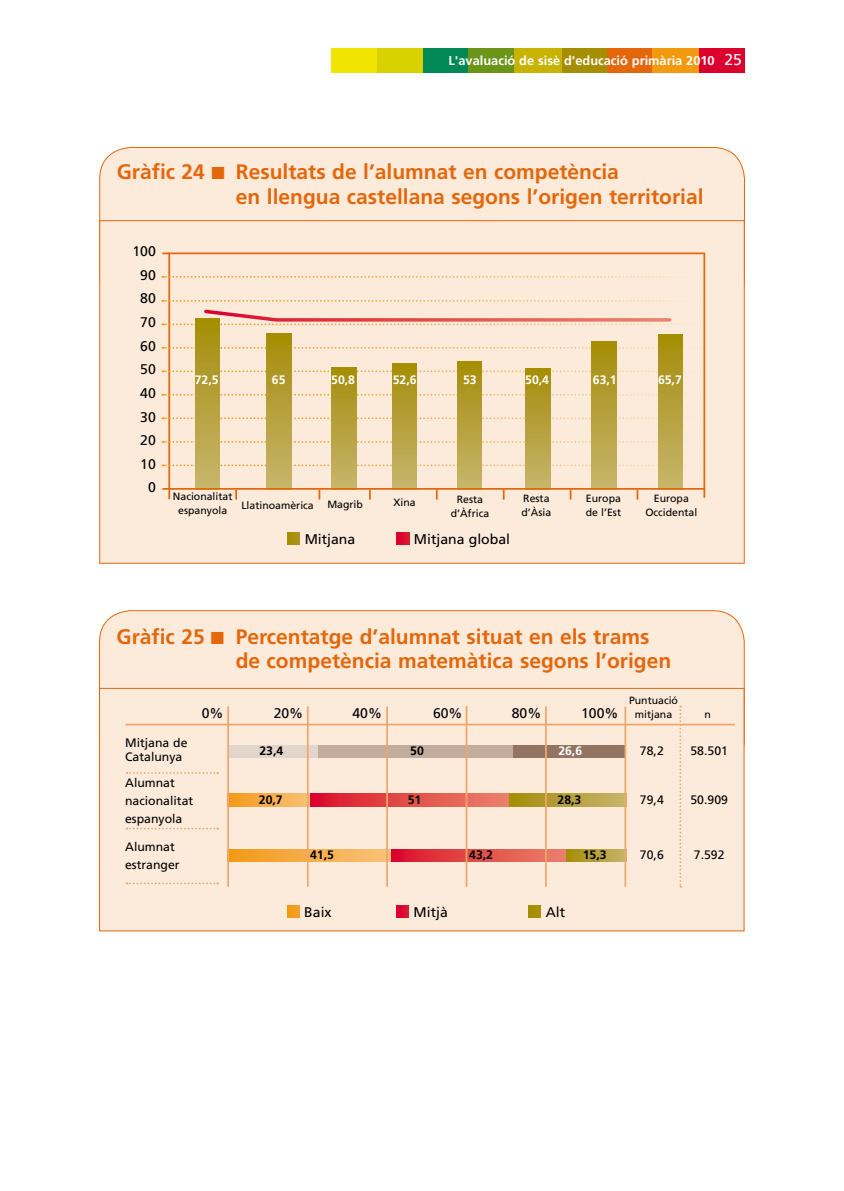
<style>
.page{position:relative;width:844px;height:1191px;background:#fff}
.page>*{position:absolute;margin:0;border:0;box-sizing:border-box;transform-origin:0 0}
.t1{font:700 21px/24.5px "Frutiger";color:#e4680b}
.t2{font:14px/23.6px "Frutiger";color:#000;text-align:right}
.t3{font:700 12.78px "Frutiger";color:#fff}
.t4{font:12.25px/17.5px "Frutiger";color:#000}
.t5{font:700 12.25px "Frutiger";color:#fff}
.t6{font:700 12.25px "Frutiger";color:#000}
.t7{font:10.5px/14px "Frutiger";color:#000;text-align:center}
.s1{font-weight:400;font-size:15.75px}
.s2{color:#fff}
.s3{font-size:14px}
</style>
<div class="page">
<div style="left:697px;top:48px;width:47px;height:25px;background:#dc002e"></div>
<div style="left:605px;top:48px;width:47px;height:25px;background:#e4680b"></div>
<div style="left:652px;top:48px;width:46px;height:25px;background:#f39910"></div>
<div style="left:422px;top:48px;width:46px;height:25px;background:#008957"></div>
<div style="left:377px;top:48px;width:45px;height:25px;background:#d8d300"></div>
<div style="left:331px;top:48px;width:46px;height:25px;background:#f1e400"></div>
<div style="left:468px;top:48px;width:46px;height:25px;background:#6a9519"></div>
<div style="left:561px;top:48px;width:45px;height:25px;background:#a58e00"></div>
<div style="left:514px;top:48px;width:47px;height:25px;background:#c8b300"></div>
<div style="left:99px;top:610px;width:645px;height:161px;background:#fceada;border-radius:32px"></div>
<div style="left:99px;top:688px;width:645px;height:243px;background:#fceada;border:1px solid #e4680b"></div>
<hr style="left:125px;top:723px;width:609px;height:2px;background:#f1a76b">
<svg style="left:126px;top:772px;width:92px;height:2px"></svg>
<svg style="left:126px;top:827px;width:92px;height:2px"></svg>
<div style="left:228px;top:745px;width:90px;height:12px;background:#e1d5cc"></div>
<div style="left:318px;top:745px;width:195px;height:12px;background:#c2ac9e"></div>
<div style="left:513px;top:745px;width:112px;height:12px;background:#937462"></div>
<svg style="left:229px;top:794px;width:81px;height:12px"></svg>
<svg style="left:310px;top:794px;width:199px;height:12px;background:#e24a4b"></svg>
<svg style="left:509px;top:794px;width:115px;height:12px"></svg>
<svg style="left:229px;top:849px;width:162px;height:12px;background:#f6ad49"></svg>
<svg style="left:391px;top:849px;width:175px;height:12px;background:#e24a4a"></svg>
<svg style="left:566px;top:849px;width:58px;height:12px"></svg>
<svg style="left:126px;top:882px;width:92px;height:2px"></svg>
<hr style="left:227px;top:706px;width:2px;height:180px;background:#f1a76b">
<hr style="left:307px;top:706px;width:1px;height:180px;background:#f1a76b">
<hr style="left:386px;top:706px;width:2px;height:180px;background:#f1a76b">
<hr style="left:465px;top:706px;width:2px;height:180px;background:#f1a76b">
<hr style="left:545px;top:706px;width:1px;height:180px;background:#f1a76b">
<hr style="left:624px;top:706px;width:2px;height:180px;background:#f1a76b">
<svg style="left:679px;top:705px;width:2px;height:182px"></svg>
<div style="left:100px;top:147px;width:644px;height:161px;background:#fceada;border-radius:32px"></div>
<div style="left:99px;top:220px;width:645px;height:344px;background:#fceada;border:1px solid #e4680b"></div>
<hr style="left:168px;top:252px;width:2px;height:247px;background:#e4680b">
<svg style="left:162px;top:464px;width:528px;height:2px"></svg>
<svg style="left:162px;top:417px;width:528px;height:2px"></svg>
<svg style="left:162px;top:370px;width:528px;height:2px"></svg>
<svg style="left:162px;top:394px;width:528px;height:2px"></svg>
<svg style="left:162px;top:441px;width:521px;height:2px"></svg>
<svg style="left:162px;top:347px;width:528px;height:2px"></svg>
<svg style="left:162px;top:276px;width:528px;height:2px"></svg>
<hr style="left:162px;top:252px;width:541px;height:2px;background:#e4680b">
<svg style="left:235px;top:490px;width:2px;height:9px"></svg>
<svg style="left:318px;top:490px;width:2px;height:9px"></svg>
<svg style="left:502px;top:490px;width:2px;height:9px"></svg>
<svg style="left:569px;top:490px;width:2px;height:9px"></svg>
<svg style="left:636px;top:490px;width:2px;height:9px"></svg>
<div style="left:266px;top:334px;width:25px;height:155px;background:linear-gradient(to bottom,#a58d08,#c7b56e)"></div>
<div style="left:331px;top:367px;width:25px;height:122px;background:linear-gradient(to bottom,#a58d08,#c7b56d)"></div>
<div style="left:392px;top:363px;width:24px;height:126px;background:linear-gradient(to bottom,#a58d08,#c7b56d)"></div>
<div style="left:457px;top:361px;width:24px;height:128px;background:linear-gradient(to bottom,#a48d07,#c7b56d)"></div>
<div style="left:525px;top:368px;width:25px;height:121px;background:linear-gradient(to bottom,#a58d08,#c7b56e)"></div>
<div style="left:591px;top:341px;width:25px;height:148px;background:linear-gradient(to bottom,#a58d08,#c7b56d)"></div>
<div style="left:657px;top:335px;width:25px;height:154px;background:linear-gradient(to bottom,#a58d08,#c7b56d)"></div>
<div style="left:195px;top:319px;width:24px;height:170px;background:linear-gradient(to bottom,#a58d0a,#c7b56d)"></div>
<svg style="left:162px;top:300px;width:528px;height:25px"></svg>
<hr style="left:162px;top:488px;width:543px;height:2px;background:#e4680b">
<hr style="left:703px;top:252px;width:2px;height:246px;background:#e4680b">
<p class="t3" style="left:448px;top:53px;width:295px">L'avaluació de sisè d'educació primària 2010 <span class="s1">25</span></p>
<p class="t1" style="left:236px;top:160px;width:469px;text-indent:-119px">Gràfic 24 ■ Resultats de l’alumnat en competència<br>en llengua castellana segons l’origen territorial</p>
<p class="t2" style="left:132px;top:239px;width:25px">100<br>90<br>80<br>70<br>60<br>50<br>40<br>30<br>20<br>10<br>0</p>
<p class="t7" style="left:173px;top:489px;width:61px">Nacionalitat espanyola</p>
<p class="t7" style="left:241px;top:498px;width:74px">Llatinoamèrica</p>
<p class="t7" style="left:327px;top:497px;width:37px">Magrib</p>
<p class="t7" style="left:393px;top:495px;width:24px">Xina</p>
<p class="t7" style="left:450px;top:492px;width:40px">Resta d’Àfrica</p>
<p class="t7" style="left:521px;top:491px;width:31px;text-align:left">Resta d’Àsia</p>
<p class="t7" style="left:585px;top:491px;width:37px;text-align:left">Europa de l’Est</p>
<p class="t7" style="left:645px;top:491px;width:53px">Europa<br>Occidental</p>
<p class="t5" style="left:195px;top:372px;width:25px">72,5</p>
<p class="t5" style="left:272px;top:372px;width:15px">65</p>
<p class="t5" style="left:331px;top:372px;width:25px">50,8</p>
<p class="t5" style="left:392px;top:372px;width:25px">52,6</p>
<p class="t5" style="left:463px;top:372px;width:15px">53</p>
<p class="t5" style="left:525px;top:372px;width:25px">50,4</p>
<p class="t5" style="left:592px;top:372px;width:25px">63,1</p>
<p class="t5" style="left:657px;top:372px;width:25px">65,7</p>
<p class="t2" style="left:287px;top:527px;width:70px"><span class="s2">■</span> Mitjana</p>
<p class="t2" style="left:396px;top:527px;width:115px"><span class="s2">■</span> Mitjana global</p>
<p class="t1" style="left:236px;top:624px;width:437px;text-indent:-119px">Gràfic 25 ■ Percentatge d’alumnat situat en els trams de competència matemàtica segons l’origen</p>
<p class="t7" style="left:629px;top:693px;width:51px">Puntuació</p>
<p class="t4" style="left:125px;top:735px;width:64px;line-height:14px">Mitjana de<br>Catalunya</p>
<p class="t4" style="left:125px;top:774px;width:70px">Alumnat nacionalitat espanyola</p>
<p class="t4" style="left:125px;top:838px;width:56px">Alumnat estranger</p>
<p class="t2" style="left:202px;top:701px;width:23px">0%</p>
<p class="t2" style="left:273px;top:701px;width:31px">20%</p>
<p class="t2" style="left:352px;top:701px;width:31px">40%</p>
<p class="t2" style="left:433px;top:701px;width:31px">60%</p>
<p class="t2" style="left:511px;top:701px;width:31px">80%</p>
<p class="t7" style="left:581px;top:707px;width:93px"><span class="s3">100%</span> mitjana</p>
<p class="t7" style="left:704px;top:707px;width:8px">n</p>
<p class="t6" style="left:259px;top:743px;width:25px">23,4</p>
<p class="t6" style="left:410px;top:743px;width:15px">50</p>
<p class="t5" style="left:558px;top:743px;width:25px">26,6</p>
<p class="t6" style="left:259px;top:792px;width:25px">20,7</p>
<p class="t6" style="left:407px;top:792px;width:15px">51</p>
<p class="t6" style="left:557px;top:792px;width:25px">28,3</p>
<p class="t6" style="left:310px;top:848px;width:25px">41,5</p>
<p class="t6" style="left:469px;top:848px;width:25px">43,2</p>
<p class="t6" style="left:582px;top:848px;width:25px">15,3</p>
<p class="t4" style="left:639px;top:742px;width:25px">78,2</p>
<p class="t4" style="left:639px;top:791px;width:25px">79,4</p>
<p class="t4" style="left:639px;top:846px;width:25px">70,6</p>
<p class="t4" style="left:690px;top:742px;width:39px">58.501</p>
<p class="t4" style="left:690px;top:791px;width:39px">50.909</p>
<p class="t4" style="left:693px;top:846px;width:32px">7.592</p>
<p class="t2" style="left:286px;top:900px;width:46px"><span class="s2">■</span> Baix</p>
<p class="t2" style="left:396px;top:900px;width:53px"><span class="s2">■</span> Mitjà</p>
<p class="t2" style="left:528px;top:900px;width:39px"><span class="s2">■</span> Alt</p>
</div>
